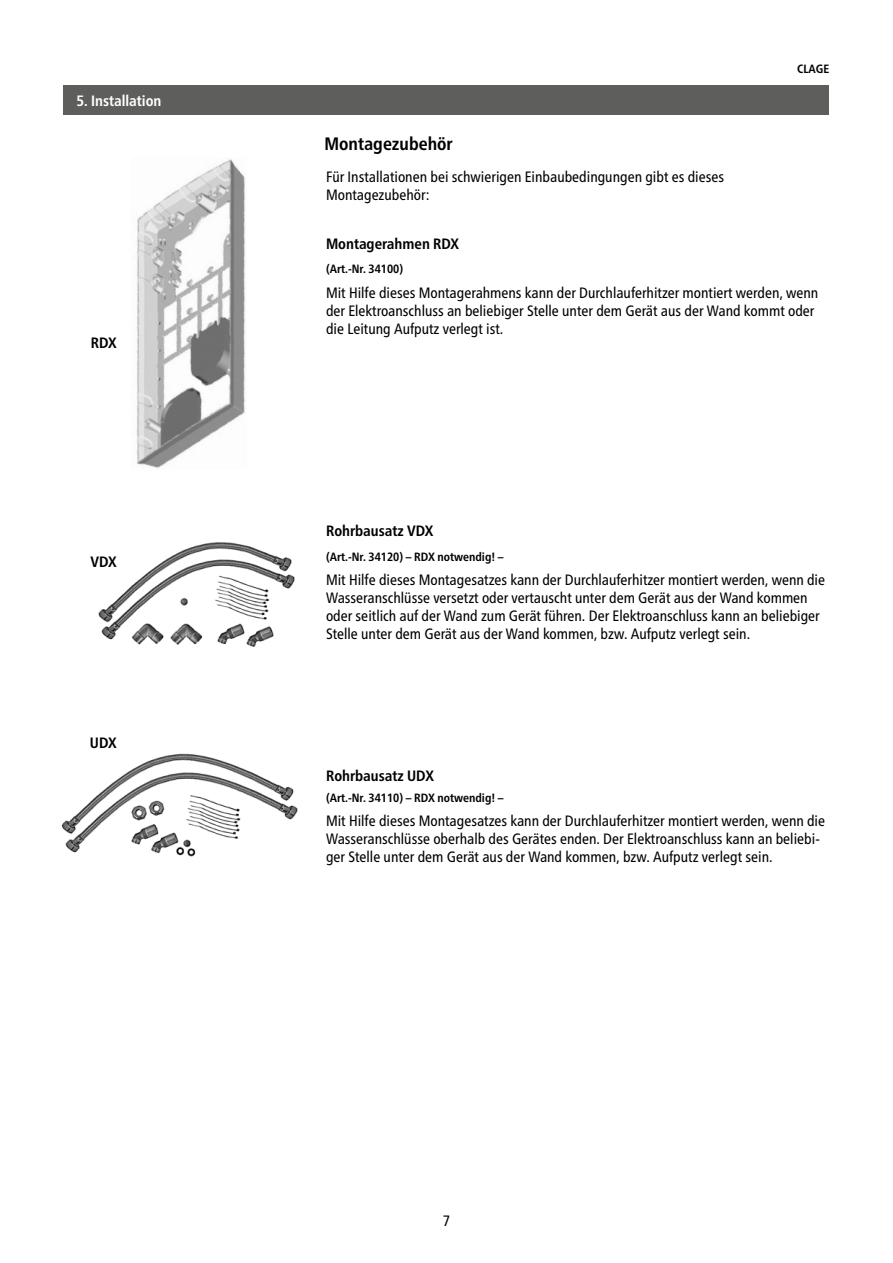
<style>
.page{position:relative;width:893px;height:1263px;background:#fff}
.page>*{position:absolute;margin:0;border:0;box-sizing:border-box;transform-origin:0 0}
.t1{font:700 condensed 18px "Frutiger Neue LTW1 G";color:#000}
.t2{font:condensed 15px/18px "Frutiger Neue LTW1 G";color:#000}
.t3{font:700 condensed 15px "Frutiger Neue LTW1 G";color:#000}
.t4{font:700 condensed 15px "Frutiger Neue LTW1 G";color:#fff}
.t5{font:700 condensed 12px "Frutiger Neue LTW1 G";color:#000}
</style>
<div class="page">
<img style="left:136px;top:159px;width:109px;height:309px">
<img style="left:98px;top:542px;width:197px;height:105px">
<img style="left:61px;top:753px;width:237px;height:104px">
<div style="left:64px;top:85px;width:765px;height:30px;background:#5e5e5d"></div>
<p class="t4" style="left:77px;top:92px;width:86px">5. Installation</p>
<p class="t3" style="left:91px;top:334px;width:28px">RDX</p>
<p class="t3" style="left:90px;top:553px;width:28px">VDX</p>
<p class="t3" style="left:90px;top:733px;width:28px">UDX</p>
<p class="t1" style="left:324px;top:133px;width:130px">Montagezubehör</p>
<p class="t5" style="left:797px;top:62px;width:34px">CLAGE</p>
<p class="t2" style="left:326px;top:168px;width:400px">Für Installationen bei schwierigen Einbaubedingungen gibt es dieses<br>Montagezubehör:</p>
<p class="t3" style="left:326px;top:235px;width:135px">Montagerahmen RDX</p>
<p class="t5" style="left:326px;top:262px;width:79px">(Art.-Nr. 34100)</p>
<p class="t2" style="left:326px;top:283px;width:494px">Mit Hilfe dieses Montagerahmens kann der Durchlauferhitzer montiert werden, wenn der Elektroanschluss an beliebiger Stelle unter dem Gerät aus der Wand kommt oder die Leitung Aufputz verlegt ist.</p>
<p class="t3" style="left:326px;top:522px;width:109px">Rohrbausatz VDX</p>
<p class="t5" style="left:326px;top:549px;width:179px">(Art.-Nr. 34120) – RDX notwendig! –</p>
<p class="t2" style="left:326px;top:571px;width:501px">Mit Hilfe dieses Montagesatzes kann der Durchlauferhitzer montiert werden, wenn die Wasseranschlüsse versetzt oder vertauscht unter dem Gerät aus der Wand kommen oder seitlich auf der Wand zum Gerät führen. Der Elektroanschluss kann an beliebiger Stelle unter dem Gerät aus der Wand kommen, bzw. Aufputz verlegt sein.</p>
<p class="t3" style="left:326px;top:767px;width:109px">Rohrbausatz UDX</p>
<p class="t5" style="left:326px;top:790px;width:179px">(Art.-Nr. 34110) – RDX notwendig! –</p>
<p class="t2" style="left:326px;top:812px;width:501px">Mit Hilfe dieses Montagesatzes kann der Durchlauferhitzer montiert werden, wenn die<br>Wasseranschlüsse oberhalb des Gerätes enden. Der Elektroanschluss kann an beliebi&shy;ger Stelle unter dem Gerät aus der Wand kommen, bzw. Aufputz verlegt sein.</p>
<p class="t2" style="left:443px;top:1212px;width:9px">7</p>
</div>
